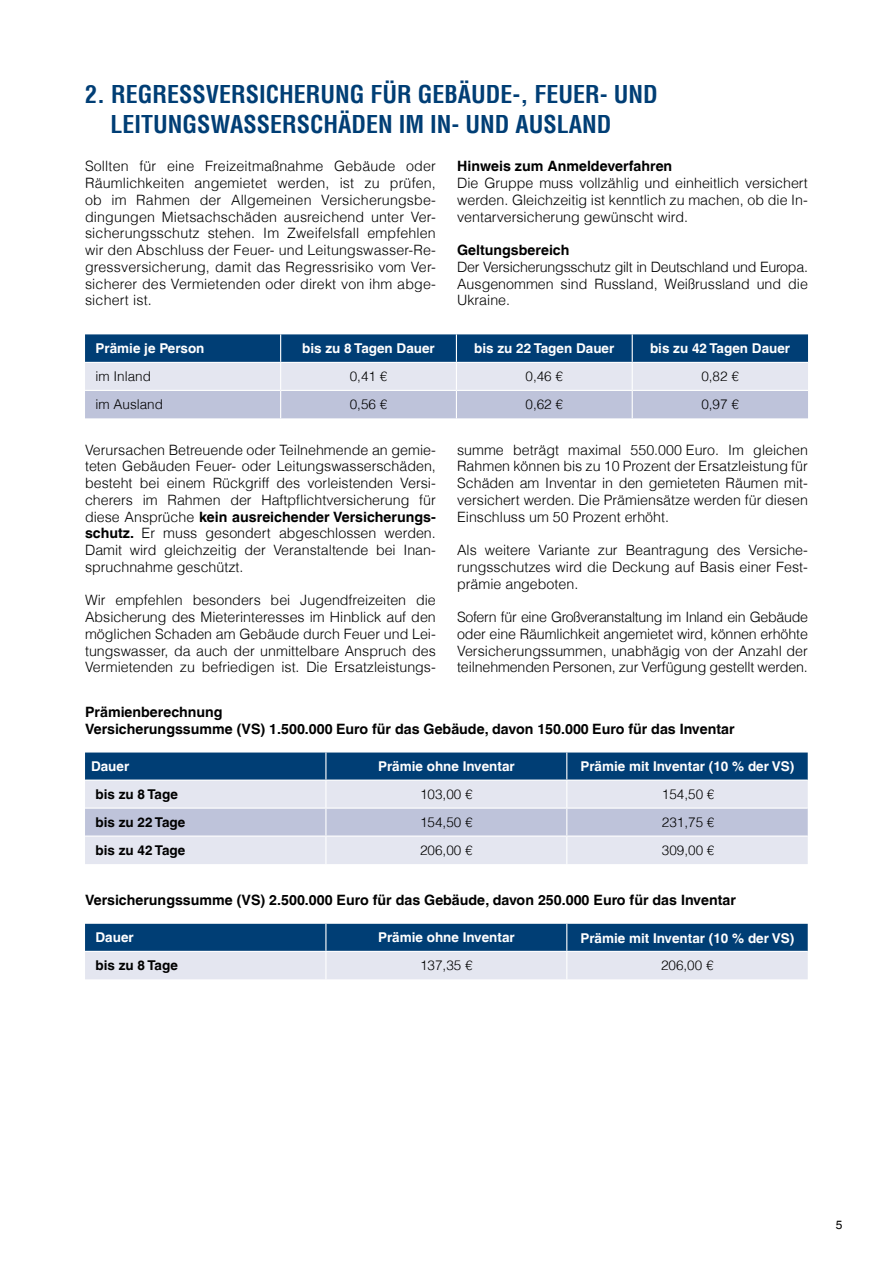
<style>
.page{position:relative;width:893px;height:1263px;background:#fff}
.page>*{position:absolute;margin:0;border:0;box-sizing:border-box;transform-origin:0 0}
.t1{font:700 condensed 24px/30px "Helvetica LT";color:#003e75}
.t2{font:300 14.25px/16.8px "Helvetica LT";color:#000;text-align:justify}
.t3{font:700 14.25px/17.1px "Helvetica LT";color:#000}
.t4{font:700 13.5px "Helvetica LT";color:#fff}
.t5{font:300 13.5px "Helvetica LT";color:#000}
.t6{font:700 13.5px "Helvetica LT";color:#000}
.t7{font:12px "Helvetica LT";color:#000}
.s1{font-weight:700}
</style>
<div class="page">
<svg style="left:85px;top:334px;width:723px;height:84px;background:#8da4c0"></svg>
<hr style="left:85px;top:362px;width:196px;height:1px;background:#fff">
<hr style="left:281px;top:362px;width:175px;height:1px;background:#fff">
<hr style="left:456px;top:362px;width:176px;height:1px;background:#fff">
<hr style="left:632px;top:362px;width:176px;height:1px;background:#fff">
<svg style="left:85px;top:752px;width:723px;height:112px;background:#a5b6cd"></svg>
<svg style="left:85px;top:924px;width:723px;height:55px;background:#7594b4"></svg>
<h1 class="t1" style="left:111px;top:79px;width:549px;text-indent:-26px">2. REGRESSVERSICHERUNG FÜR GEBÄUDE-, FEUER- UND<br>LEITUNGSWASSERSCHÄDEN IM IN- UND AUSLAND</h1>
<p class="t2" style="left:85px;top:158px;width:352px">Sollten für eine Freizeitmaßnahme Gebäude oder Räumlichkeiten angemietet werden, ist zu prüfen, ob im Rahmen der Allgemeinen Versicherungsbe&shy;dingungen Mietsachschäden ausreichend unter Ver&shy;sicherungsschutz stehen. Im Zweifelsfall empfehlen wir den Abschluss der Feuer- und Leitungswasser-Re&shy;gressversicherung, damit das Regressrisiko vom Ver&shy;sicherer des Vermietenden oder direkt von ihm abge&shy;sichert ist.</p>
<p class="t3" style="left:457px;top:158px;width:217px">Hinweis zum Anmeldeverfahren</p>
<p class="t2" style="left:457px;top:174px;width:352px">Die Gruppe muss vollzählig und einheitlich versichert werden. Gleichzeitig ist kenntlich zu machen, ob die In&shy;ventarversicherung gewünscht wird.</p>
<p class="t3" style="left:457px;top:241px;width:114px">Geltungsbereich</p>
<p class="t2" style="left:457px;top:258px;width:352px">Der Versicherungsschutz gilt in Deutschland und Europa.<br>Ausgenommen sind Russland, Weißrussland und die Ukraine.</p>
<p class="t4" style="left:96px;top:340px;width:110px">Prämie je Person</p>
<p class="t4" style="left:302px;top:340px;width:134px">bis zu 8 Tagen Dauer</p>
<p class="t4" style="left:474px;top:340px;width:142px">bis zu 22 Tagen Dauer</p>
<p class="t4" style="left:650px;top:340px;width:142px">bis zu 42 Tagen Dauer</p>
<p class="t5" style="left:96px;top:368px;width:57px">im Inland</p>
<p class="t5" style="left:350px;top:368px;width:39px">0,41 €</p>
<p class="t5" style="left:526px;top:368px;width:39px">0,46 €</p>
<p class="t5" style="left:701px;top:368px;width:39px">0,82 €</p>
<p class="t5" style="left:96px;top:396px;width:69px">im Ausland</p>
<p class="t5" style="left:350px;top:396px;width:39px">0,56 €</p>
<p class="t5" style="left:526px;top:396px;width:39px">0,62 €</p>
<p class="t5" style="left:701px;top:396px;width:39px">0,97 €</p>
<p class="t2" style="left:85px;top:441px;width:352px">Verursachen Betreuende oder Teilnehmende an gemie&shy;teten Gebäuden Feuer- oder Leitungswasserschäden, besteht bei einem Rückgriff des vorleistenden Versi&shy;cherers im Rahmen der Haftpflichtversicherung für diese Ansprüche <span class="s1">kein ausreichender Versicherungs&shy;schutz.</span> Er muss gesondert abgeschlossen werden.<br>Damit wird gleichzeitig der Veranstaltende bei Inan&shy;spruchnahme geschützt.</p>
<p class="t2" style="left:85px;top:592px;width:352px">Wir empfehlen besonders bei Jugendfreizeiten die Absicherung des Mieterinteresses im Hinblick auf den möglichen Schaden am Gebäude durch Feuer und Lei&shy;tungswasser, da auch der unmittelbare Anspruch des Vermietenden zu befriedigen ist. Die Ersatzleistungs-</p>
<p class="t2" style="left:457px;top:441px;width:352px">summe beträgt maximal 550.000 Euro. Im gleichen Rahmen können bis zu 10 Prozent der Ersatzleistung für Schäden am Inventar in den gemieteten Räumen mit&shy;versichert werden. Die Prämiensätze werden für diesen Einschluss um 50 Prozent erhöht.</p>
<p class="t2" style="left:457px;top:541px;width:352px">Als weitere Variante zur Beantragung des Versiche&shy;rungsschutzes wird die Deckung auf Basis einer Fest&shy;prämie angeboten.</p>
<p class="t2" style="left:457px;top:608px;width:352px">Sofern für eine Großveranstaltung im Inland ein Gebäude oder eine Räumlichkeit angemietet wird, können erhöhte Versicherungssummen, unabhägig von der Anzahl der teilnehmenden Personen, zur Verfügung gestellt werden.</p>
<p class="t3" style="left:85px;top:703px;width:651px">Prämienberechnung<br>Versicherungssumme (VS) 1.500.000 Euro für das Gebäude, davon 150.000 Euro für das Inventar</p>
<p class="t4" style="left:91px;top:758px;width:40px">Dauer</p>
<p class="t4" style="left:378px;top:758px;width:138px">Prämie ohne Inventar</p>
<p class="t4" style="left:580px;top:758px;width:215px">Prämie mit Inventar (10 % der VS)</p>
<p class="t6" style="left:96px;top:786px;width:84px">bis zu 8 Tage</p>
<p class="t5" style="left:420px;top:786px;width:54px">103,00 €</p>
<p class="t5" style="left:662px;top:786px;width:54px">154,50 €</p>
<p class="t6" style="left:96px;top:814px;width:91px">bis zu 22 Tage</p>
<p class="t5" style="left:420px;top:814px;width:54px">154,50 €</p>
<p class="t5" style="left:662px;top:814px;width:54px">231,75 €</p>
<p class="t6" style="left:96px;top:842px;width:91px">bis zu 42 Tage</p>
<p class="t5" style="left:420px;top:842px;width:54px">206,00 €</p>
<p class="t5" style="left:662px;top:842px;width:54px">309,00 €</p>
<p class="t3" style="left:85px;top:891px;width:652px">Versicherungssumme (VS) 2.500.000 Euro für das Gebäude, davon 250.000 Euro für das Inventar</p>
<p class="t4" style="left:96px;top:929px;width:40px">Dauer</p>
<p class="t4" style="left:378px;top:929px;width:138px">Prämie ohne Inventar</p>
<p class="t4" style="left:580px;top:930px;width:215px">Prämie mit Inventar (10 % der VS)</p>
<p class="t6" style="left:96px;top:957px;width:84px">bis zu 8 Tage</p>
<p class="t5" style="left:420px;top:957px;width:54px">137,35 €</p>
<p class="t5" style="left:661px;top:957px;width:54px">206,00 €</p>
<p class="t7" style="left:836px;top:1218px;width:8px">5</p>
</div>
